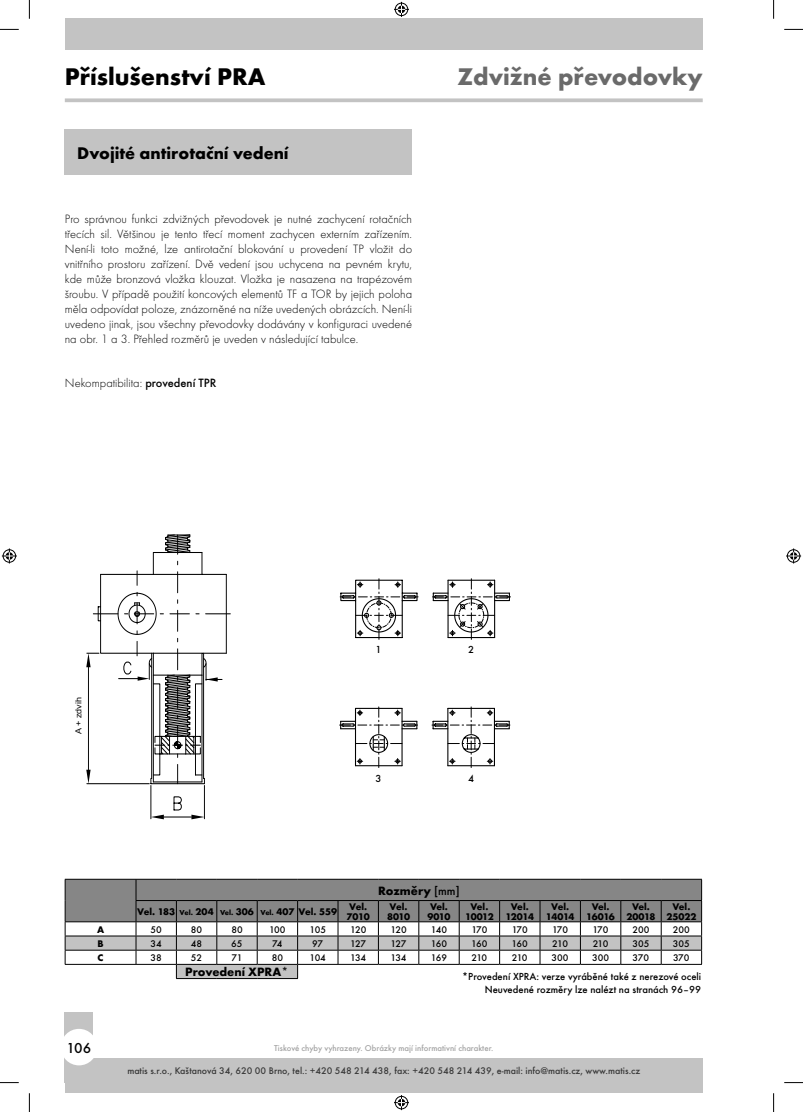
<style>
.page{position:relative;width:803px;height:1112px;background:#fff}
.page>*{position:absolute;margin:0;border:0;box-sizing:border-box;transform-origin:0 0}
.t1{font:700 25px "Futura TEE";color:#6a6a6a}
.t2{font:700 25px "Futura TEE";color:#000}
.t3{font:700 17.5px "Futura TEE";color:#000}
.t4{font:500 15px "Futura TEE";color:#000}
.t5{font:12.5px/15px "Futura TEE Ligh";color:#000;text-align:justify}
.t6{font:700 12.5px "Futura TEE";color:#000}
.t7{font:500 10.62px/12.8px "Futura TEE";color:#000;text-align:right}
.t8{font:500 10px "Futura TEE";letter-spacing:-.015em;color:#000}
.t9{font:500 10px "Futura TEE";color:#393939}
.t10{font:700 10px/10px "Futura TEE";letter-spacing:-.005em;color:#000}
.t11{font:700 10px/10px "Futura TEE";letter-spacing:-.045em;color:#000;text-align:center}
.t12{font:700 10px/10px "Futura TEE";letter-spacing:-.04em;color:#000;text-align:center}
.t13{font:500 8.75px "Futura TEE";color:#a3a3a3}
.t14{font:8.38px "Arial";color:#090909;scale:1.08 1}
.s1{font-family:"Futura TEE";font-weight:500}
.s2{font-weight:500}
.s3{font-size:7.5px}
</style>
<div class="page">
<svg style="left:65px;top:98px;width:638px;height:4px;background:#c9c9c9"></svg>
<div style="left:65px;top:1011px;width:28px;height:71px;background:#c3c3c3"></div>
<div style="left:65px;top:19px;width:638px;height:31px;background:#c3c3c3"></div>
<div style="left:65px;top:1058px;width:638px;height:34px;background:#c3c3c3"></div>
<div style="left:61px;top:1028px;width:36px;height:37px;background:#fff;border-radius:50%"></div>
<div style="left:65px;top:129px;width:347px;height:45px;background:#c3c3c3"></div>
<hr style="left:151px;top:785px;width:1px;height:33px;background:#000">
<hr style="left:204px;top:785px;width:1px;height:33px;background:#000">
<svg style="left:151px;top:796px;width:53px;height:23px"></svg>
<svg style="left:86px;top:534px;width:144px;height:250px"></svg>
<hr style="left:65px;top:878px;width:71px;height:1px;background:#000">
<hr style="left:136px;top:878px;width:40px;height:1px;background:#000">
<hr style="left:176px;top:878px;width:41px;height:1px;background:#000">
<hr style="left:217px;top:878px;width:40px;height:1px;background:#000">
<hr style="left:257px;top:878px;width:41px;height:1px;background:#000">
<hr style="left:298px;top:878px;width:40px;height:1px;background:#000">
<hr style="left:338px;top:878px;width:40px;height:1px;background:#000">
<hr style="left:378px;top:878px;width:41px;height:1px;background:#000">
<hr style="left:419px;top:878px;width:40px;height:1px;background:#000">
<hr style="left:459px;top:878px;width:41px;height:1px;background:#000">
<hr style="left:500px;top:878px;width:40px;height:1px;background:#000">
<hr style="left:540px;top:878px;width:40px;height:1px;background:#000">
<hr style="left:580px;top:878px;width:41px;height:1px;background:#000">
<hr style="left:621px;top:878px;width:40px;height:1px;background:#000">
<hr style="left:661px;top:878px;width:41px;height:1px;background:#000">
<svg style="left:65px;top:879px;width:637px;height:99px"></svg>
<svg style="left:340px;top:578px;width:78px;height:61px"></svg>
<svg style="left:432px;top:578px;width:78px;height:61px"></svg>
<svg style="left:340px;top:706px;width:78px;height:61px"></svg>
<svg style="left:432px;top:706px;width:78px;height:61px"></svg>
<svg style="left:0;top:29px;width:19px;height:1px"></svg>
<svg style="left:784px;top:29px;width:19px;height:1px"></svg>
<svg style="left:0;top:1082px;width:19px;height:1px"></svg>
<svg style="left:784px;top:1082px;width:19px;height:1px"></svg>
<svg style="left:29px;top:0;width:1px;height:19px"></svg>
<svg style="left:29px;top:1093px;width:1px;height:18px"></svg>
<svg style="left:773px;top:0;width:1px;height:19px"></svg>
<svg style="left:773px;top:1093px;width:1px;height:18px"></svg>
<svg style="left:394px;top:2px;width:15px;height:15px"></svg>
<svg style="left:394px;top:1095px;width:15px;height:14px"></svg>
<svg style="left:2px;top:548px;width:15px;height:15px"></svg>
<svg style="left:786px;top:548px;width:15px;height:15px"></svg>
<p class="t2" style="left:65px;top:61px;width:202px">Příslušenství PRA</p>
<p class="t3" style="left:77px;top:142px;width:213px">Dvojité antirotační vedení</p>
<p class="t5" style="left:65px;top:211px;width:349px">Pro správnou funkci zdvižných převodovek je nutné zachycení rotačních třecích sil. Většinou je tento třecí moment zachycen externím zařízením.<br>Není-li toto možné, lze antirotační blokování u provedení TP vložit do vnitřního prostoru zařízení. Dvě vedení jsou uchycena na pevném krytu, kde může bronzová vložka klouzat. Vložka je nasazena na trapézovém šroubu. V případě použití koncových elementů TF a TOR by jejich poloha měla odpovídat poloze, znázorněné na níže uvedených obrázcích. Není-li uvedeno jinak, jsou všechny převodovky dodávány v konfiguraci uvedené na obr. 1 a 3. Přehled rozměrů je uveden v následující tabulce.</p>
<p class="t5" style="left:65px;top:376px;width:152px">Nekompatibilita: <span class="s1">provedení TPR</span></p>
<p class="t1" style="left:457px;top:61px;width:247px">Zdvižné převodovky</p>
<p class="t14" style="left:73px;top:734px;width:36px;rotate:-90deg">A + zdvih</p>
<p class="t7" style="left:375px;top:643px;width:8px">1</p>
<p class="t7" style="left:375px;top:771px;width:8px">3</p>
<p class="t7" style="left:468px;top:643px;width:8px">2</p>
<p class="t7" style="left:468px;top:771px;width:8px">4</p>
<p class="t6" style="left:378px;top:882px;width:83px">Rozměry <span class="s2">[mm]</span></p>
<p class="t10" style="left:137px;top:906px;width:201px">Vel. 183 <span class="s3">Vel.</span> 204 <span class="s3">Vel.</span> 306 <span class="s3">Vel.</span> 407 Vel. 559</p>
<p class="t10" style="left:347px;top:901px;width:25px">Vel.<br>7010</p>
<p class="t10" style="left:387px;top:901px;width:25px">Vel.<br>8010</p>
<p class="t10" style="left:427px;top:901px;width:25px">Vel.<br>9010</p>
<p class="t12" style="left:465px;top:901px;width:30px">Vel.<br>10012</p>
<p class="t11" style="left:506px;top:901px;width:30px">Vel.<br>12014</p>
<p class="t11" style="left:546px;top:901px;width:30px">Vel.<br>14014</p>
<p class="t11" style="left:586px;top:901px;width:30px">Vel.<br>16016</p>
<p class="t10" style="left:626px;top:901px;width:31px;text-align:center">Vel.<br>20018</p>
<p class="t10" style="left:666px;top:901px;width:31px;text-align:center">Vel.<br>25022</p>
<p class="t10" style="left:97px;top:924px;width:9px">A</p>
<p class="t8" style="left:151px;top:923px;width:13px">50</p>
<p class="t8" style="left:191px;top:923px;width:13px">80</p>
<p class="t8" style="left:231px;top:923px;width:13px">80</p>
<p class="t8" style="left:269px;top:923px;width:18px">100</p>
<p class="t8" style="left:310px;top:923px;width:18px">105</p>
<p class="t8" style="left:350px;top:923px;width:18px">120</p>
<p class="t8" style="left:390px;top:923px;width:18px">120</p>
<p class="t8" style="left:431px;top:923px;width:18px">140</p>
<p class="t8" style="left:471px;top:923px;width:18px">170</p>
<p class="t8" style="left:512px;top:923px;width:18px">170</p>
<p class="t8" style="left:552px;top:923px;width:18px">170</p>
<p class="t8" style="left:592px;top:923px;width:18px">170</p>
<p class="t8" style="left:632px;top:923px;width:19px">200</p>
<p class="t8" style="left:673px;top:923px;width:19px">200</p>
<p class="t10" style="left:97px;top:938px;width:8px">B</p>
<p class="t8" style="left:151px;top:937px;width:13px">34</p>
<p class="t8" style="left:191px;top:937px;width:13px">48</p>
<p class="t8" style="left:231px;top:937px;width:13px">65</p>
<p class="t8" style="left:272px;top:937px;width:12px">74</p>
<p class="t8" style="left:312px;top:937px;width:13px">97</p>
<p class="t8" style="left:350px;top:937px;width:18px">127</p>
<p class="t8" style="left:390px;top:937px;width:18px">127</p>
<p class="t8" style="left:431px;top:937px;width:18px">160</p>
<p class="t8" style="left:471px;top:937px;width:18px">160</p>
<p class="t8" style="left:512px;top:937px;width:18px">160</p>
<p class="t8" style="left:552px;top:937px;width:17px">210</p>
<p class="t8" style="left:593px;top:937px;width:17px">210</p>
<p class="t8" style="left:632px;top:937px;width:19px">305</p>
<p class="t8" style="left:673px;top:937px;width:19px">305</p>
<p class="t10" style="left:98px;top:952px;width:7px">C</p>
<p class="t8" style="left:150px;top:951px;width:13px">38</p>
<p class="t8" style="left:191px;top:951px;width:13px">52</p>
<p class="t8" style="left:231px;top:951px;width:12px">71</p>
<p class="t8" style="left:272px;top:951px;width:13px">80</p>
<p class="t8" style="left:310px;top:951px;width:18px">104</p>
<p class="t8" style="left:350px;top:951px;width:18px">134</p>
<p class="t8" style="left:390px;top:951px;width:18px">134</p>
<p class="t8" style="left:431px;top:951px;width:18px">169</p>
<p class="t8" style="left:471px;top:951px;width:17px">210</p>
<p class="t8" style="left:512px;top:951px;width:17px">210</p>
<p class="t8" style="left:552px;top:951px;width:19px">300</p>
<p class="t8" style="left:592px;top:951px;width:19px">300</p>
<p class="t8" style="left:633px;top:951px;width:18px">370</p>
<p class="t8" style="left:673px;top:951px;width:18px">370</p>
<p class="t6" style="left:185px;top:964px;width:105px">Provedení XPRA*</p>
<p class="t7" style="left:462px;top:969px;width:240px">*Provedení XPRA: verze vyráběné také z nerezové oceli<br>Neuvedené rozměry lze nalézt na stranách 96–99</p>
<p class="t4" style="left:67px;top:1038px;width:26px">106</p>
<p class="t13" style="left:274px;top:1042px;width:221px">Tiskové chyby vyhrazeny. Obrázky mají informativní charakter.</p>
<p class="t9" style="left:127px;top:1064px;width:514px">matis s.r.o., Kaštanová 34, 620 00 Brno, tel.: +420 548 214 438, fax: +420 548 214 439, e-mail: info@matis.cz, www.matis.cz</p>
</div>
